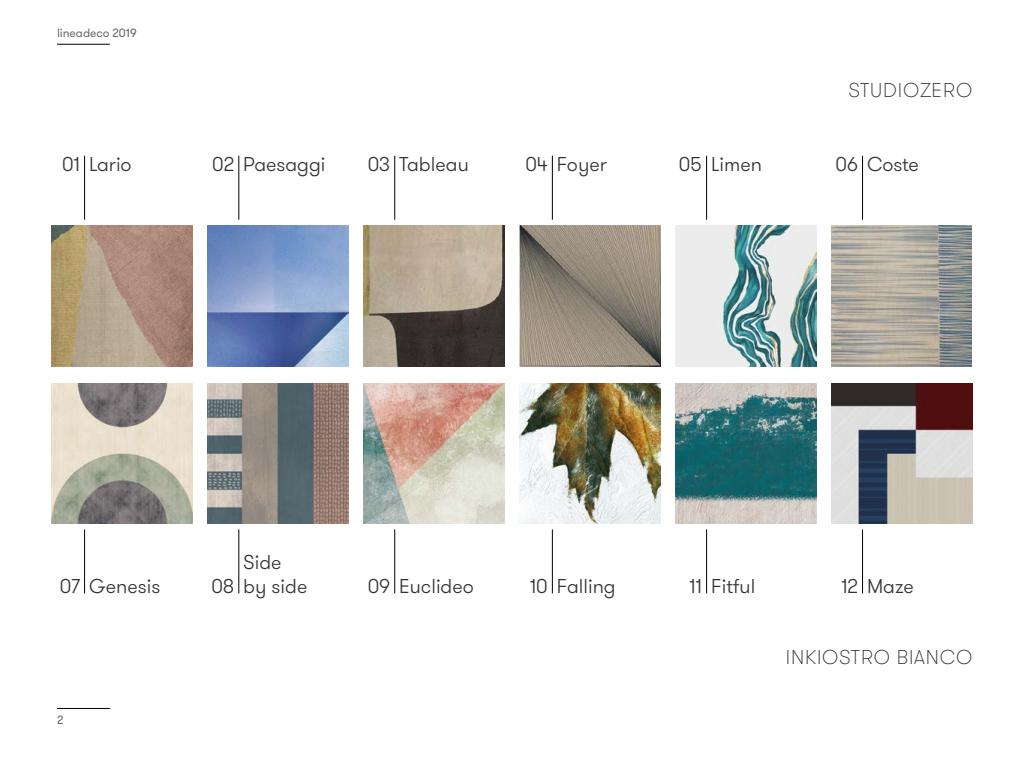
<style>
.page{position:relative;width:1024px;height:768px;background:#fff}
.page>*{position:absolute;margin:0;border:0;box-sizing:border-box;transform-origin:0 0}
.t1{font:300 20px/24px "GT Walsheim";color:#333;text-align:center}
.t2{font:100 20px "GT Walsheim";letter-spacing:.04em;color:#333}
.t3{font:12px "GT Walsheim";color:#696969}
</style>
<div class="page">
<img style="left:52px;top:226px;width:140px;height:140px">
<img style="left:208px;top:225px;width:140px;height:141px">
<img style="left:364px;top:225px;width:140px;height:141px">
<img style="left:520px;top:225px;width:140px;height:141px">
<img style="left:676px;top:225px;width:140px;height:141px">
<img style="left:831px;top:226px;width:141px;height:140px">
<img style="left:52px;top:383px;width:141px;height:141px">
<img style="left:208px;top:383px;width:140px;height:141px">
<img style="left:364px;top:383px;width:140px;height:141px">
<img style="left:520px;top:383px;width:140px;height:141px">
<img style="left:676px;top:383px;width:140px;height:141px">
<img style="left:831px;top:383px;width:141px;height:141px">
<hr style="left:84px;top:156px;width:1px;height:64px;background:#000">
<hr style="left:84px;top:529px;width:1px;height:64px;background:#000">
<hr style="left:239px;top:156px;width:1px;height:64px;background:#000">
<hr style="left:239px;top:529px;width:1px;height:64px;background:#000">
<hr style="left:395px;top:156px;width:1px;height:64px;background:#000">
<hr style="left:395px;top:529px;width:1px;height:64px;background:#000">
<hr style="left:552px;top:156px;width:1px;height:64px;background:#000">
<hr style="left:552px;top:529px;width:1px;height:64px;background:#000">
<hr style="left:706px;top:156px;width:1px;height:64px;background:#000">
<hr style="left:706px;top:529px;width:1px;height:64px;background:#000">
<hr style="left:862px;top:156px;width:1px;height:64px;background:#000">
<hr style="left:862px;top:529px;width:1px;height:64px;background:#000">
<hr style="left:57px;top:44px;width:53px;height:1px;background:#000">
<hr style="left:57px;top:708px;width:53px;height:1px;background:#000">
<p class="t3" style="left:57px;top:26px;width:81px">lineadeco 2019</p>
<p class="t1" style="left:62px;top:152px;width:71px">01 Lario</p>
<p class="t1" style="left:212px;top:152px;width:115px">02 Paesaggi</p>
<p class="t1" style="left:368px;top:152px;width:103px">03 Tableau</p>
<p class="t1" style="left:525px;top:152px;width:83px">04 Foyer</p>
<p class="t1" style="left:679px;top:152px;width:85px">05 Limen</p>
<p class="t2" style="left:849px;top:78px;width:125px">STUDIOZERO</p>
<p class="t1" style="left:836px;top:152px;width:85px">06 Coste</p>
<p class="t1" style="left:60px;top:575px;width:102px">07 Genesis</p>
<p class="t3" style="left:57px;top:712px;width:8px">2</p>
<p class="t1" style="left:211px;top:551px;width:98px">Side<br>08 by side</p>
<p class="t1" style="left:368px;top:575px;width:108px">09 Euclideo</p>
<p class="t1" style="left:530px;top:575px;width:87px">10 Falling</p>
<p class="t1" style="left:689px;top:575px;width:68px">11 Fitful</p>
<p class="t1" style="left:841px;top:575px;width:74px">12 Maze</p>
<p class="t2" style="left:786px;top:644px;width:188px">INKIOSTRO BIANCO</p>
</div>
